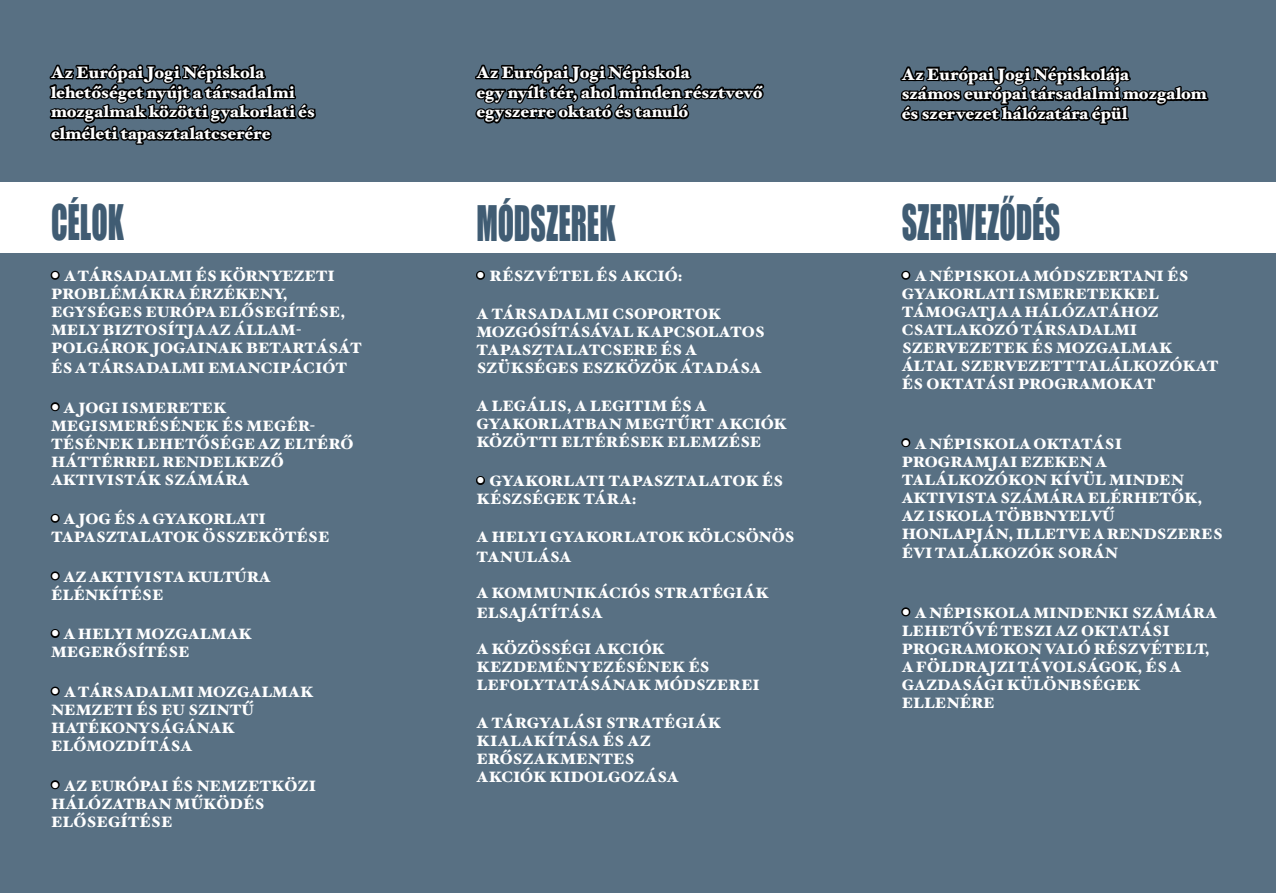
<style>
.page{position:relative;width:1276px;height:893px;background:#fff}
.page>*{position:absolute;margin:0;border:0;box-sizing:border-box;transform-origin:0 0}
.t1{font:45px "Impact";color:#405c73;scale:.67 1}
.t2{font:900 16.5px/19.8px "Hoefler Text";letter-spacing:.005em;color:#fff}
.t3{font:900 15px/18px "Hoefler Text";color:#fff}
.s1{font-family:"Optima";font-size:16.5px}
</style>
<div class="page">
<div style="left:0;top:0;width:425px;height:893px;background:#587083"></div>
<svg style="left:48px;top:64px;width:270px;height:348px"></svg>
<svg style="left:50px;top:513px;width:10px;height:10px"></svg>
<svg style="left:50px;top:571px;width:10px;height:10px"></svg>
<svg style="left:50px;top:629px;width:10px;height:9px"></svg>
<svg style="left:50px;top:686px;width:10px;height:10px"></svg>
<svg style="left:50px;top:780px;width:10px;height:10px"></svg>
<div style="left:850px;top:0;width:426px;height:893px;background:#587083"></div>
<svg style="left:898px;top:65px;width:312px;height:383px"></svg>
<svg style="left:901px;top:607px;width:10px;height:10px"></svg>
<div style="left:425px;top:0;width:425px;height:893px;background:#587083"></div>
<svg style="left:473px;top:64px;width:293px;height:216px"></svg>
<svg style="left:476px;top:476px;width:9px;height:9px"></svg>
<div style="left:0;top:183px;width:425px;height:70px;background:#fff"></div>
<div style="left:850px;top:183px;width:426px;height:70px;background:#fff"></div>
<div style="left:425px;top:183px;width:425px;height:70px;background:#fff"></div>
<p class="t2" style="left:51px;top:62px;width:265px">Az Európai Jogi Népiskola lehetőséget nyújt a társadalmi mozgalmak közötti gyakorlati és</p>
<p class="t2" style="left:51px;top:123px;width:221px">elméleti tapasztalatcserére</p>
<p class="t2" style="left:476px;top:62px;width:288px">Az Európai Jogi Népiskola<br>egy nyílt tér, ahol minden résztvevő egyszerre oktató és tanuló</p>
<p class="t2" style="left:901px;top:64px;width:306px">Az Európai Jogi Népiskolája<br>számos európai társadalmi mozgalom és szervezet hálózatára épül</p>
<h1 class="t1" style="left:51px;top:188px;width:110px">CÉLOK</h1>
<h1 class="t1" style="left:476px;top:189px;width:209px">MÓDSZEREK</h1>
<h1 class="t1" style="left:901px;top:188px;width:238px">SZERVEZŐDÉS</h1>
<p class="t3" style="left:51px;top:267px;width:312px"><span class="s1">•</span> A TÁRSADALMI ÉS KÖRNYEZETI<br>PROBLÉMÁKRA ÉRZÉKENY,<br>EGYSÉGES EURÓPA ELŐSEGÍTÉSE,<br>MELY BIZTOSÍTJA AZ ÁLLAM-<br>POLGÁROK JOGAINAK BETARTÁSÁT</p>
<p class="t3" style="left:51px;top:359px;width:297px">ÉS A TÁRSADALMI EMANCIPÁCIÓT</p>
<p class="t3" style="left:51px;top:398px;width:304px"><span class="s1">•</span> A JOGI ISMERETEK<br>MEGISMERÉSÉNEK ÉS MEGÉR-<br>TÉSÉNEK LEHETŐSÉGE AZ ELTÉRŐ<br>HÁTTÉRREL RENDELKEZŐ<br>AKTIVISTÁK SZÁMÁRA</p>
<p class="t3" style="left:51px;top:510px;width:280px"><span class="s1">•</span> A JOG ÉS A GYAKORLATI<br>TAPASZTALATOK ÖSSZEKÖTÉSE</p>
<p class="t3" style="left:51px;top:568px;width:221px"><span class="s1">•</span> AZ AKTIVISTA KULTÚRA<br>ÉLÉNKÍTÉSE</p>
<p class="t3" style="left:51px;top:625px;width:202px"><span class="s1">•</span> A HELYI MOZGALMAK<br>MEGERŐSÍTÉSE</p>
<p class="t3" style="left:51px;top:683px;width:264px"><span class="s1">•</span> A TÁRSADALMI MOZGALMAK<br>NEMZETI ÉS EU SZINTŰ<br>HATÉKONYSÁGÁNAK<br>ELŐMOZDÍTÁSA</p>
<p class="t3" style="left:51px;top:776px;width:266px"><span class="s1">•</span> AZ EURÓPAI ÉS NEMZETKÖZI<br>HÁLÓZATBAN MŰKÖDÉS<br>ELŐSEGÍTÉSE</p>
<p class="t3" style="left:476px;top:267px;width:208px"><span class="s1">•</span> RÉSZVÉTEL ÉS AKCIÓ:</p>
<p class="t3" style="left:476px;top:305px;width:290px">A TÁRSADALMI CSOPORTOK<br>MOZGÓSÍTÁSÁVAL KAPCSOLATOS<br>TAPASZTALATCSERE ÉS A<br>SZÜKSÉGES ESZKÖZÖK ÁTADÁSA</p>
<p class="t3" style="left:476px;top:397px;width:312px">A LEGÁLIS, A LEGITIM ÉS A<br>GYAKORLATBAN MEGTŰRT AKCIÓK<br>KÖZÖTTI ELTÉRÉSEK ELEMZÉSE</p>
<p class="t3" style="left:476px;top:472px;width:308px"><span class="s1">•</span> GYAKORLATI TAPASZTALATOK ÉS<br>KÉSZSÉGEK TÁRA:</p>
<p class="t3" style="left:476px;top:527px;width:320px;line-height:19.8px">A HELYI GYAKORLATOK KÖLCSÖNÖS<br>TANULÁSA</p>
<p class="t3" style="left:476px;top:583px;width:294px;line-height:19.8px">A KOMMUNIKÁCIÓS STRATÉGIÁK<br>ELSAJÁTÍTÁSA</p>
<p class="t3" style="left:476px;top:640px;width:285px">A KÖZÖSSÉGI AKCIÓK<br>KEZDEMÉNYEZÉSÉNEK ÉS<br>LEFOLYTATÁSÁNAK MÓDSZEREI</p>
<p class="t3" style="left:476px;top:713px;width:246px">A TÁRGYALÁSI STRATÉGIÁK<br>KIALAKÍTÁSA ÉS AZ<br>ERŐSZAKMENTES<br>AKCIÓK KIDOLGOZÁSA</p>
<p class="t3" style="left:901px;top:267px;width:318px"><span class="s1">•</span> A NÉPISKOLA MÓDSZERTANI ÉS<br>GYAKORLATI ISMERETEKKEL<br>TÁMOGATJA A HÁLÓZATÁHOZ<br>CSATLAKOZÓ TÁRSADALMI<br>SZERVEZETEK ÉS MOZGALMAK<br>ÁLTAL SZERVEZETT TALÁLKOZÓKAT<br>ÉS OKTATÁSI PROGRAMOKAT</p>
<p class="t3" style="left:901px;top:434px;width:323px"><span class="s1">•</span> A NÉPISKOLA OKTATÁSI<br>PROGRAMJAI EZEKEN A<br>TALÁLKOZÓKON KÍVÜL MINDEN<br>AKTIVISTA SZÁMÁRA ELÉRHETŐK,<br>AZ ISKOLA TÖBBNYELVŰ<br>HONLAPJÁN, ILLETVE A RENDSZERES</p>
<p class="t3" style="left:901px;top:544px;width:218px">ÉVI TALÁLKOZÓK SORÁN</p>
<p class="t3" style="left:901px;top:604px;width:317px"><span class="s1">•</span> A NÉPISKOLA MINDENKI SZÁMÁRA<br>LEHETŐVÉ TESZI AZ OKTATÁSI<br>PROGRAMOKON VALÓ RÉSZVÉTELT,<br>A FÖLDRAJZI TÁVOLSÁGOK, ÉS A<br>GAZDASÁGI KÜLÖNBSÉGEK<br>ELLENÉRE</p>
</div>
